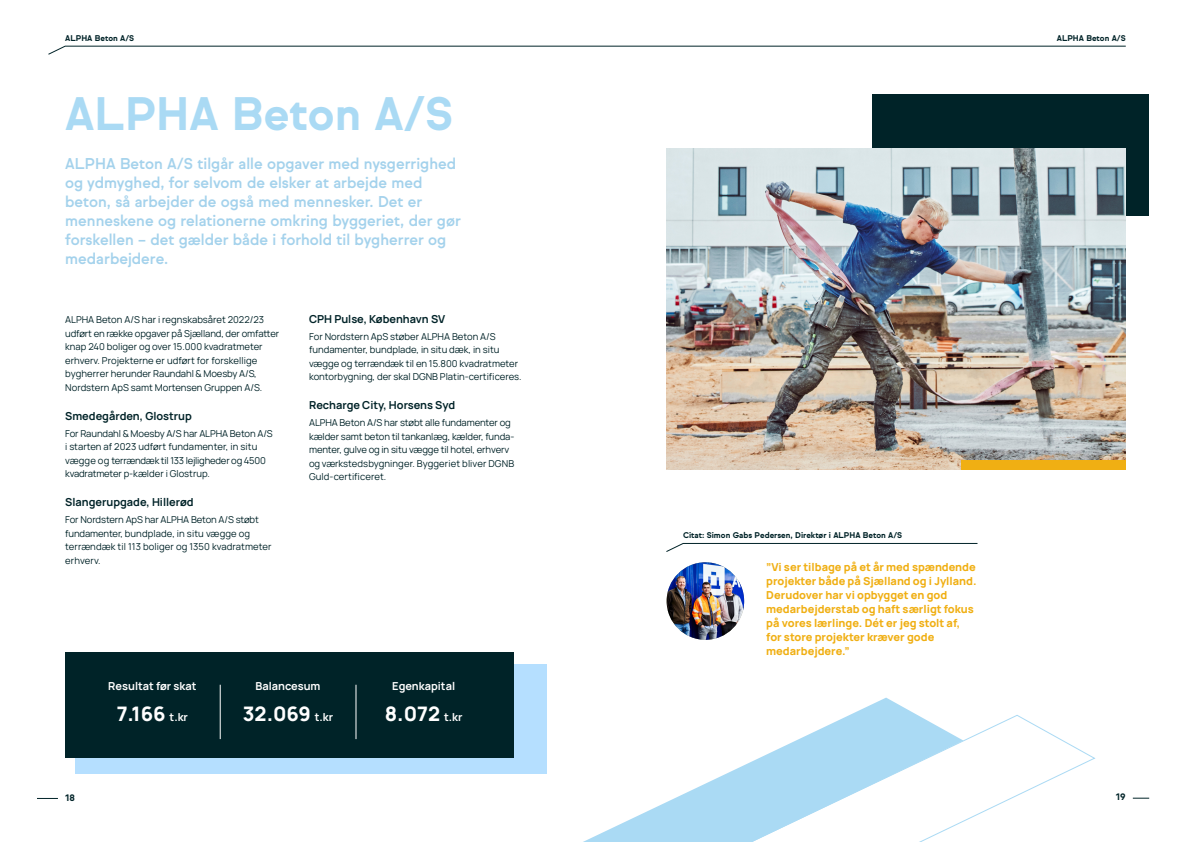
<style>
.page{position:relative;width:1191px;height:842px;background:#fff}
.page>*{position:absolute;margin:0;border:0;box-sizing:border-box;transform-origin:0 0}
.Overskrift-Breaker{font:700 45px "Sul Sans";color:#aadaf4}
.Mellemrubrik{font:800 20px "Manrope";color:#fff}
.Underoverskrift_-_tekst_blå{font:500 15px/19px "Sul Sans";color:#a4d2ec}
.Citat{font:800 11px/14px "Manrope";color:#f0af13}
.Mellemrubrik-2{font:700 11px "Manrope";color:#002328}
.Mellemrubrik-3{font:700 11px "Manrope";color:#fff}
.Brødtekst{font:9.5px/13.5px "Manrope";color:#002328}
.t1{font:700 9px "Sul Sans";color:#002328}
.Tema{font:700 8px "Sul Sans";color:#002328}
.Tema_Right{font:700 8px "Sul Sans";color:#002328}
.s1{font-weight:700;font-size:11px}
</style>
<div class="page">
<div style="left:872px;top:94px;width:277px;height:121px;background:#002328"></div>
<div style="left:76px;top:664px;width:471px;height:109px;background:#b5dfff"></div>
<img style="left:666px;top:148px;width:460px;height:322px">
<div style="left:962px;top:460px;width:164px;height:10px;background:#f0af13"></div>
<svg style="left:666px;top:543px;width:311px;height:9px"></svg>
<svg style="left:300px;top:715px;width:796px;height:107px"></svg>
<svg style="left:583px;top:698px;width:380px;height:144px"></svg>
<div style="left:65px;top:653px;width:449px;height:105px;background:#002328"></div>
<hr style="left:220px;top:685px;width:1px;height:54px;background:#fff">
<hr style="left:356px;top:685px;width:1px;height:54px;background:#fff">
<img style="left:666px;top:562px;width:78px;height:78px;border-radius:39px">
<svg style="left:1132px;top:798px;width:17px;height:1px"></svg>
<svg style="left:37px;top:798px;width:21px;height:1px"></svg>
<svg style="left:48px;top:46px;width:1078px;height:9px"></svg>
<p class="Tema" style="left:65px;top:33px;width:70px">ALPHA Beton A/S</p>
<p class="Tema_Right" style="left:1056px;top:33px;width:70px">ALPHA Beton A/S</p>
<p class="Overskrift-Breaker" style="left:65px;top:87px;width:389px">ALPHA Beton A/S</p>
<p class="Underoverskrift_-_tekst_blå" style="left:65px;top:154px;width:397px">ALPHA Beton A/S tilgår alle opgaver med nysgerrighed og ydmyghed, for selvom de elsker at arbejde med beton, så arbejder de også med mennesker. Det er menneskene og relationerne omkring byggeriet, der gør forskellen – det gælder både i forhold til bygherrer og medarbejdere.</p>
<p class="Brødtekst" style="left:65px;top:313px;width:216px">ALPHA Beton A/S har i regnskabsåret 2022/23 udført en række opgaver på Sjælland, der omfatter knap 240 boliger og over 15.000 kvadratmeter erhverv. Projekterne er udført for forskellige bygherrer herunder Raundahl &amp; Moesby A/S, Nordstern ApS samt Mortensen Gruppen A/S.</p>
<p class="Mellemrubrik-2" style="left:65px;top:407px;width:128px">Smedegården, Glostrup</p>
<p class="Brødtekst" style="left:65px;top:426px;width:209px">For Raundahl &amp; Moesby A/S har ALPHA Beton A/S i starten af 2023 udført fundamenter, in situ vægge og terrændæk til 133 lejligheder og 4500 kvadratmeter p-kælder i Glostrup.</p>
<p class="Mellemrubrik-2" style="left:65px;top:493px;width:130px">Slangerupgade, Hillerød</p>
<p class="Brødtekst" style="left:65px;top:512px;width:208px">For Nordstern ApS har ALPHA Beton A/S støbt fundamenter, bundplade, in situ vægge og terrændæk til 113 boliger og 1350 kvadratmeter erhverv.</p>
<p class="Mellemrubrik-2" style="left:309px;top:310px;width:137px">CPH Pulse, København SV</p>
<p class="Brødtekst" style="left:309px;top:329px;width:214px">For Nordstern ApS støber ALPHA Beton A/S fundamenter, bundplade, in situ dæk, in situ vægge og terrændæk til en 15.800 kvadratmeter kontorbygning, der skal DGNB Platin-certificeres.</p>
<p class="Mellemrubrik-2" style="left:309px;top:396px;width:148px">Recharge City, Horsens Syd</p>
<p class="Brødtekst" style="left:309px;top:416px;width:207px">ALPHA Beton A/S har støbt alle fundamenter og kælder samt beton til tankanlæg, kælder, funda&shy;menter, gulve og in situ vægge til hotel, erhverv og værkstedsbygninger. Byggeriet bliver DGNB Guld-certificeret.</p>
<p class="Mellemrubrik-3" style="left:108px;top:677px;width:90px">Resultat før skat</p>
<p class="Mellemrubrik" style="left:117px;top:697px;width:73px">7.166 <span class="s1">t.kr</span></p>
<p class="Mellemrubrik-3" style="left:255px;top:677px;width:66px">Balancesum</p>
<p class="Mellemrubrik" style="left:243px;top:697px;width:92px">32.069 <span class="s1">t.kr</span></p>
<p class="Mellemrubrik-3" style="left:392px;top:677px;width:64px">Egenkapital</p>
<p class="Mellemrubrik" style="left:385px;top:697px;width:79px">8.072 <span class="s1">t.kr</span></p>
<p class="Tema" style="left:683px;top:531px;width:221px">Citat: Simon Gabs Pedersen, Direktør i ALPHA Beton A/S</p>
<p class="Citat" style="left:766px;top:559px;width:212px">”Vi ser tilbage på et år med spændende projekter både på Sjælland og i Jylland.<br>Derudover har vi opbygget en god medarbejderstab og haft særligt fokus på vores lærlinge. Dét er jeg stolt af, for store projekter kræver gode medarbejdere.”</p>
<p class="t1" style="left:65px;top:793px;width:11px">18</p>
<p class="t1" style="left:1115px;top:792px;width:11px">19</p>
</div>
